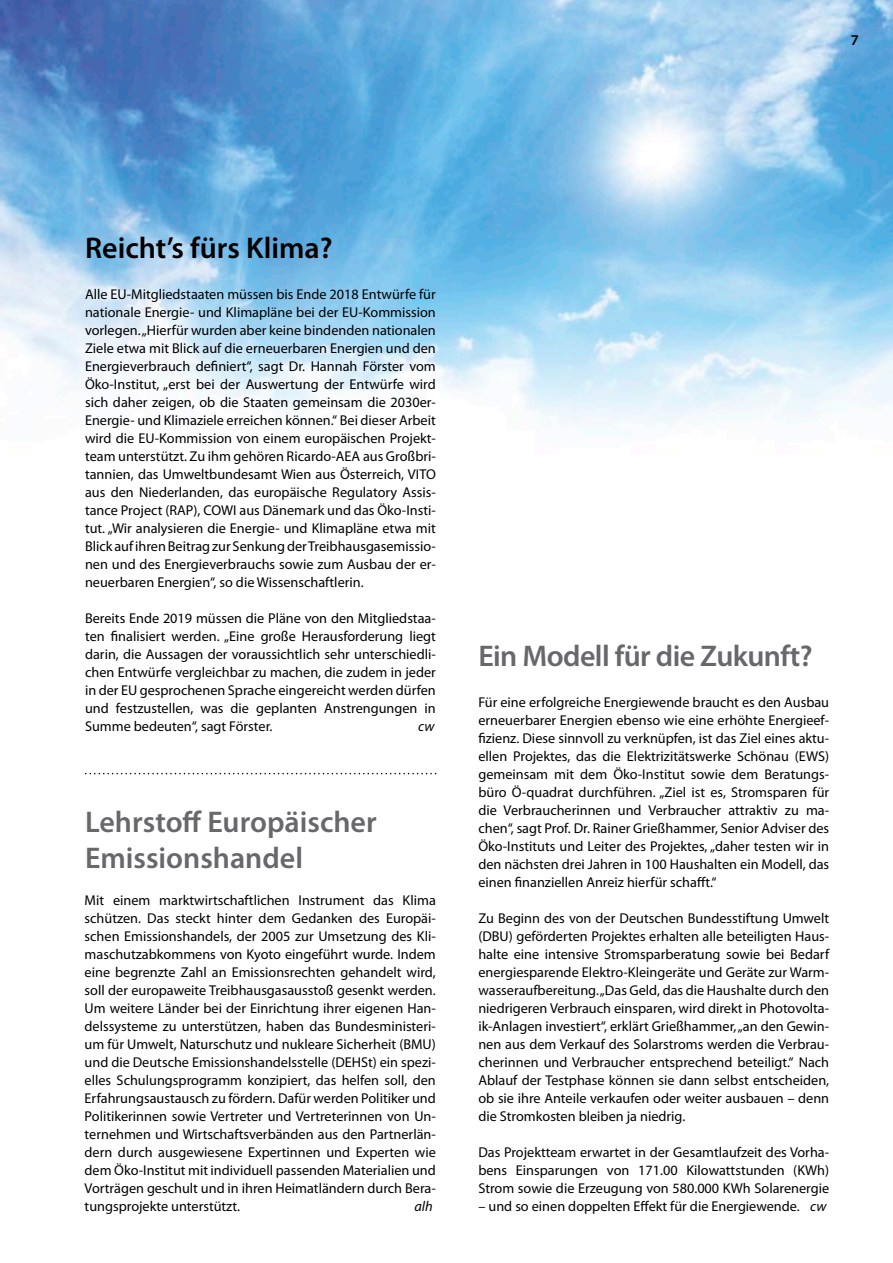
<style>
.page{position:relative;width:893px;height:1263px;background:#fff}
.page>*{position:absolute;margin:0;border:0;box-sizing:border-box;transform-origin:0 0}
.t1{font:600 30px/36px "Myriad Pro";color:#68676b}
.t2{font:600 30px "Myriad Pro";letter-spacing:-.02em;color:#68676b}
.t3{font:600 30px "Myriad Pro";color:#000}
.t4{font:600 15px "Myriad Pro";color:#000}
.t5{font:14.25px/18px "Myriad Pro";color:#000;text-align:justify}
.t6{font:italic 14.25px "Myriad Pro";color:#000}
.s1{font-style:italic}
</style>
<div class="page">
<img style="left:0;top:0;width:893px;height:436px">
<svg style="left:85px;top:773px;width:351px;height:1px"></svg>
<p class="t4" style="left:851px;top:31px;width:10px">7</p>
<h1 class="t3" style="left:85px;top:229px;width:249px">Reicht’s fürs Klima?</h1>
<p class="t5" style="left:85px;top:285px;width:352px">Alle EU-Mitgliedstaaten müssen bis Ende 2018 Entwürfe für nationale Energie- und Klimapläne bei der EU-Kommission vorlegen. „Hierfür wurden aber keine bindenden nationalen Ziele etwa mit Blick auf die erneuerbaren Energien und den Energieverbrauch definiert“, sagt Dr. Hannah Förster vom Öko-Institut, „erst bei der Auswertung der Entwürfe wird sich daher zeigen, ob die Staaten gemeinsam die 2030er-Energie- und Klimaziele erreichen können.“ Bei dieser Arbeit wird die EU-Kommission von einem europäischen Projekt&shy;team unterstützt. Zu ihm gehören Ricardo-AEA aus Großbri&shy;tannien, das Umweltbundesamt Wien aus Österreich, VITO aus den Niederlanden, das europäische Regulatory Assis&shy;tance Project (RAP), COWI aus Dänemark und das Öko-Insti&shy;tut. „Wir analysieren die Energie- und Klimapläne etwa mit Blick auf ihren Beitrag zur Senkung der Treibhausgasemissio&shy;nen und des Energieverbrauchs sowie zum Ausbau der er&shy;neuerbaren Energien“, so die Wissenschaftlerin.</p>
<p class="t5" style="left:85px;top:608px;width:352px">Bereits Ende 2019 müssen die Pläne von den Mitgliedstaa&shy;ten finalisiert werden. „Eine große Herausforderung liegt darin, die Aussagen der voraussichtlich sehr unterschiedli&shy;chen Entwürfe vergleichbar zu machen, die zudem in jeder in der EU gesprochenen Sprache eingereicht werden dürfen und festzustellen, was die geplanten Anstrengungen in Summe bedeuten“, sagt Förster.</p>
<p class="t6" style="left:418px;top:717px;width:18px">cw</p>
<h1 class="t1" style="left:85px;top:803px;width:293px">Lehrstoff Europäischer<br>Emissionshandel</h1>
<p class="t5" style="left:85px;top:890px;width:353px">Mit einem marktwirtschaftlichen Instrument das Klima schützen. Das steckt hinter dem Gedanken des Europäi&shy;schen Emissionshandels, der 2005 zur Umsetzung des Kli&shy;maschutzabkommens von Kyoto eingeführt wurde. Indem eine begrenzte Zahl an Emissionsrechten gehandelt wird, soll der europaweite Treibhausgasausstoß gesenkt werden.<br>Um weitere Länder bei der Einrichtung ihrer eigenen Han&shy;delssysteme zu unterstützen, haben das Bundesministeri&shy;um für Umwelt, Naturschutz und nukleare Sicherheit (BMU) und die Deutsche Emissionshandelsstelle (DEHSt) ein spezi&shy;elles Schulungsprogramm konzipiert, das helfen soll, den Erfahrungsaustausch zu fördern. Dafür werden Politiker und Politikerinnen sowie Vertreter und Vertreterinnen von Un&shy;ternehmen und Wirtschaftsverbänden aus den Partnerlän&shy;dern durch ausgewiesene Expertinnen und Experten wie dem Öko-Institut mit individuell passenden Materialien und Vorträgen geschult und in ihren Heimatländern durch Bera&shy;tungsprojekte unterstützt.</p>
<p class="t6" style="left:414px;top:1197px;width:20px">alh</p>
<h1 class="t2" style="left:478px;top:637px;width:336px">Ein Modell für die Zukunft?</h1>
<p class="t5" style="left:478px;top:693px;width:352px">Für eine erfolgreiche Energiewende braucht es den Ausbau erneuerbarer Energien ebenso wie eine erhöhte Energieef&shy;fizienz. Diese sinnvoll zu verknüpfen, ist das Ziel eines aktu&shy;ellen Projektes, das die Elektrizitätswerke Schönau (EWS) gemeinsam mit dem Öko-Institut sowie dem Beratungs&shy;büro Ö-quadrat durchführen. „Ziel ist es, Stromsparen für die Verbraucherinnen und Verbraucher attraktiv zu ma&shy;chen“, sagt Prof. Dr. Rainer Grießhammer, Senior Adviser des Öko-Instituts und Leiter des Projektes, „daher testen wir in den nächsten drei Jahren in 100 Haushalten ein Modell, das einen finanziellen Anreiz hierfür schafft.“</p>
<p class="t5" style="left:478px;top:909px;width:352px">Zu Beginn des von der Deutschen Bundesstiftung Umwelt (DBU) geförderten Projektes erhalten alle beteiligten Haus&shy;halte eine intensive Stromsparberatung sowie bei Bedarf energiesparende Elektro-Kleingeräte und Geräte zur Warm&shy;wasseraufbereitung. „Das Geld, das die Haushalte durch den niedrigeren Verbrauch einsparen, wird direkt in Photovolta&shy;ik-Anlagen investiert“, erklärt Grießhammer, „an den Gewin&shy;nen aus dem Verkauf des Solarstroms werden die Verbrau&shy;cherinnen und Verbraucher entsprechend beteiligt.“ Nach Ablauf der Testphase können sie dann selbst entscheiden, ob sie ihre Anteile verkaufen oder weiter ausbauen – denn die Stromkosten bleiben ja niedrig.</p>
<p class="t5" style="left:478px;top:1143px;width:352px">Das Projektteam erwartet in der Gesamtlaufzeit des Vorha&shy;bens Einsparungen von 171.00 Kilowattstunden (KWh)<br>Strom sowie die Erzeugung von 580.000 KWh Solarenergie</p>
<p class="t5" style="left:478px;top:1197px;width:349px">– und so einen doppelten Effekt für die Energiewende. <span class="s1">cw</span></p>
</div>
